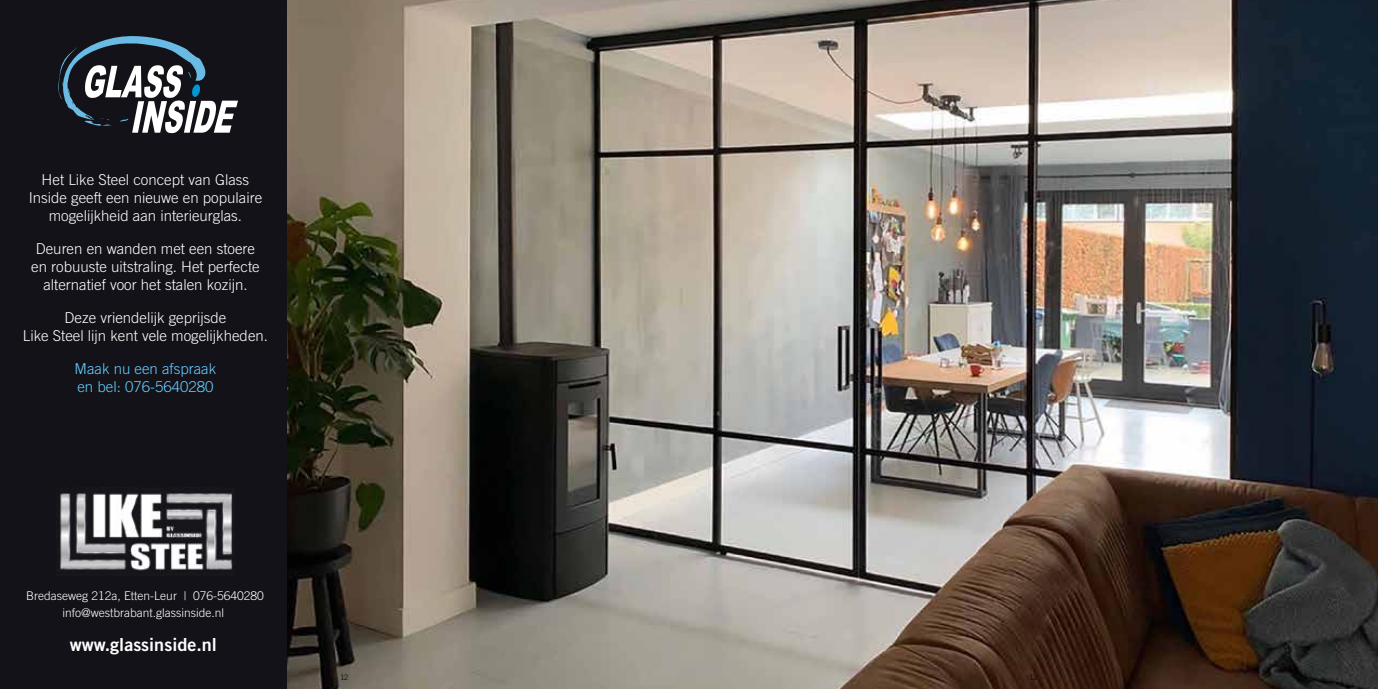
<style>
.page{position:relative;width:1378px;height:689px;background:#fff}
.page>*{position:absolute;margin:0;border:0;box-sizing:border-box;transform-origin:0 0}
.t1{font:18px "Trade Gothic LT Std Bd 2";color:#fff}
.t2{font:300 15px/18px "Trade Gothic LT Std";color:#fff;text-align:center}
.t3{font:300 15px/18px "Trade Gothic LT Std";color:#6cf}
.t4{font:300 12px/17px "Trade Gothic LT Std";color:#fff;text-align:center}
.t5{font:300 7.5px "Trade Gothic LT Std";color:#000}
</style>
<div class="page">
<img style="left:287px;top:0;width:1091px;height:689px">
<div style="left:0;top:0;width:287px;height:689px;background:#131218"></div>
<img style="left:60px;top:493px;width:173px;height:78px">
<svg style="left:58px;top:36px;width:180px;height:98px"></svg>
<p class="t2" style="left:29px;top:171px;width:235px">Het Like Steel concept van Glass<br>Inside geeft een nieuwe en populaire mogelijkheid aan interieurglas.</p>
<p class="t2" style="left:31px;top:240px;width:230px">Deuren en wanden met een stoere en robuuste uitstraling. Het perfecte alternatief voor het stalen kozijn.</p>
<p class="t2" style="left:23px;top:309px;width:247px">Deze vriendelijk geprijsde<br>Like Steel lijn kent vele mogelijkheden.</p>
<p class="t3" style="left:75px;top:360px;width:143px">Maak nu een afspraak en bel: 076-5640280</p>
<p class="t4" style="left:26px;top:587px;width:239px">Bredaseweg 212a, Etten-Leur | 076-5640280 info@westbrabant.glassinside.nl</p>
<p class="t1" style="left:70px;top:633px;width:149px">www.glassinside.nl</p>
<p class="t5" style="left:340px;top:672px;width:9px">12</p>
<p class="t5" style="left:1029px;top:672px;width:9px">13</p>
</div>
